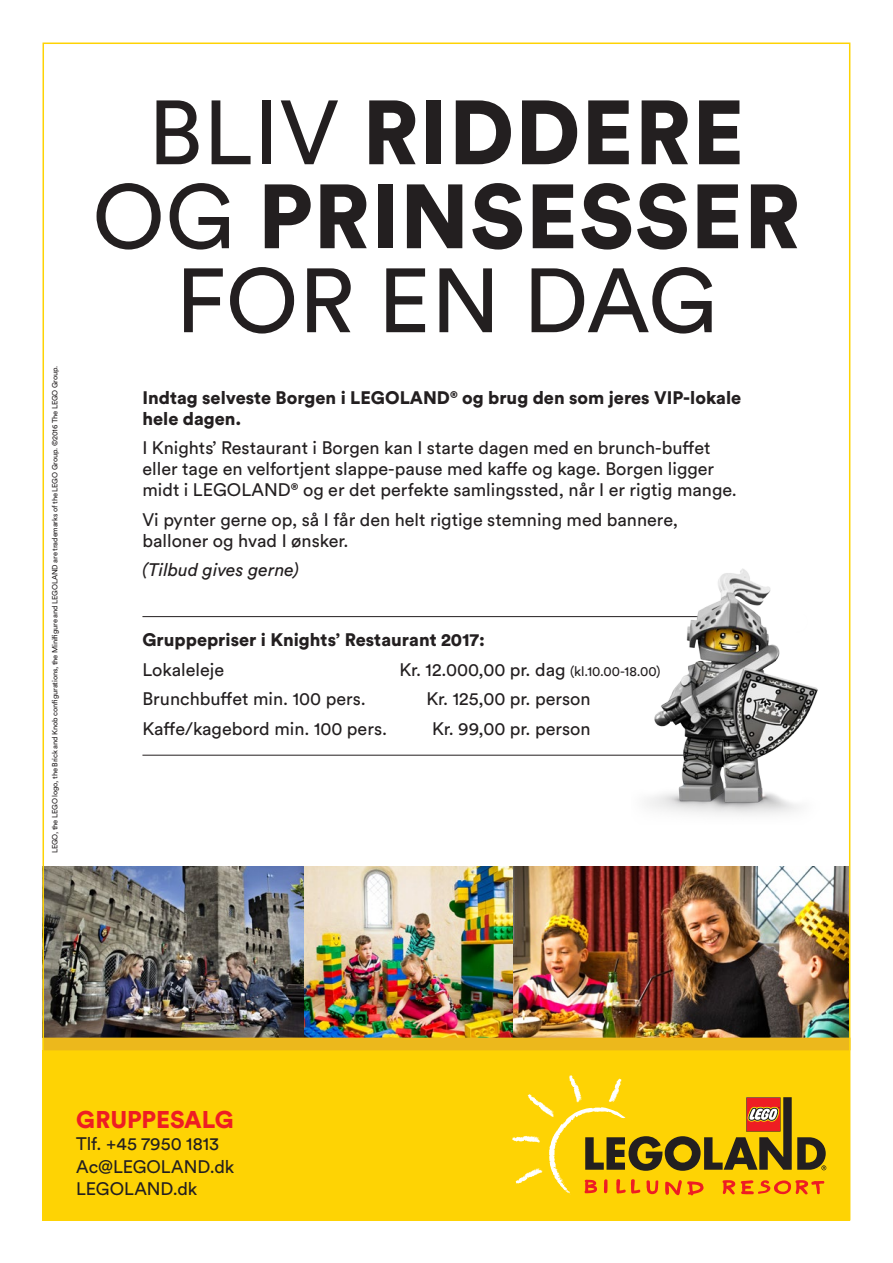
<style>
.page{position:relative;width:893px;height:1263px;background:#fff}
.page>*{position:absolute;margin:0;border:0;box-sizing:border-box;transform-origin:0 0}
.t1{font:900 90px/84px "Circular Std";letter-spacing:.01em;color:#231f20;text-align:center}
.t2{font:900 24px "Circular Std";letter-spacing:-.01em;color:#ee1d23}
.t3{font:18px/21px "Circular Std";color:#231f20}
.t4{font:900 18px/21px "Circular Std";color:#231f20}
.t5{font:italic 18px "Circular Std";color:#231f20}
.t6{font:7.5px "Circular Std";letter-spacing:-.02em;color:#231f20}
.s1{font-weight:400}
.s2{font-size:13.5px}
</style>
<div class="page">
<img style="left:512px;top:866px;width:335px;height:171px">
<img style="left:46px;top:866px;width:466px;height:171px">
<div style="left:43px;top:1050px;width:807px;height:170px;background:#fed304"></div>
<svg style="left:512px;top:1075px;width:314px;height:120px"></svg>
<div style="left:43px;top:1037px;width:807px;height:13px;background:#ecb81c"></div>
<hr style="left:142px;top:616px;width:600px;height:1px;background:#231f20">
<hr style="left:142px;top:755px;width:600px;height:1px;background:#231f20">
<img style="left:631px;top:568px;width:187px;height:247px">
<p class="t6" style="left:50px;top:853px;width:489px;rotate:-90deg">LEGO, the LEGO logo, the Brick and Knob configurations, the Minifigure and LEGOLAND are trademarks of the LEGO Group. ©2016 The LEGO Group.</p>
<h1 class="t1" style="left:92px;top:89px;width:709px"><span class="s1">BLIV</span> RIDDERE<br><span class="s1">OG</span> PRINSESSER<br><span class="s1">FOR EN DAG</span></h1>
<p class="t4" style="left:142px;top:386px;width:600px">Indtag selveste Borgen i LEGOLAND® og brug den som jeres VIP-lokale hele dagen.</p>
<p class="t3" style="left:142px;top:437px;width:596px">I Knights’ Restaurant i Borgen kan I starte dagen med en brunch-buffet eller tage en velfortjent slappe-pause med kaffe og kage. Borgen ligger midt i LEGOLAND® og er det perfekte samlingssted, når I er rigtig mange.</p>
<p class="t3" style="left:142px;top:509px;width:537px">Vi pynter gerne op, så I får den helt rigtige stemning med bannere, balloner og hvad I ønsker.</p>
<p class="t5" style="left:142px;top:559px;width:158px">(Tilbud gives gerne)</p>
<p class="t4" style="left:142px;top:629px;width:344px">Gruppepriser i Knights’ Restaurant 2017:</p>
<p class="t3" style="left:142px;top:658px;width:83px">Lokaleleje</p>
<p class="t3" style="left:399px;top:658px;width:263px">Kr. 12.000,00 pr. dag <span class="s2">(kl.10.00-18.00)</span></p>
<p class="t3" style="left:142px;top:688px;width:225px">Brunchbuffet min. 100 pers.</p>
<p class="t3" style="left:427px;top:688px;width:166px">Kr. 125,00 pr. person</p>
<p class="t3" style="left:142px;top:717px;width:246px">Kaffe/kagebord min. 100 pers.</p>
<p class="t3" style="left:432px;top:717px;width:160px">Kr. 99,00 pr. person</p>
<h2 class="t2" style="left:76px;top:1103px;width:159px">GRUPPESALG</h2>
<p class="t3" style="left:76px;top:1132px;width:159px;line-height:22.5px">Tlf. +45 7950 1813<br>Ac@LEGOLAND.dk<br>LEGOLAND.dk</p>
</div>
